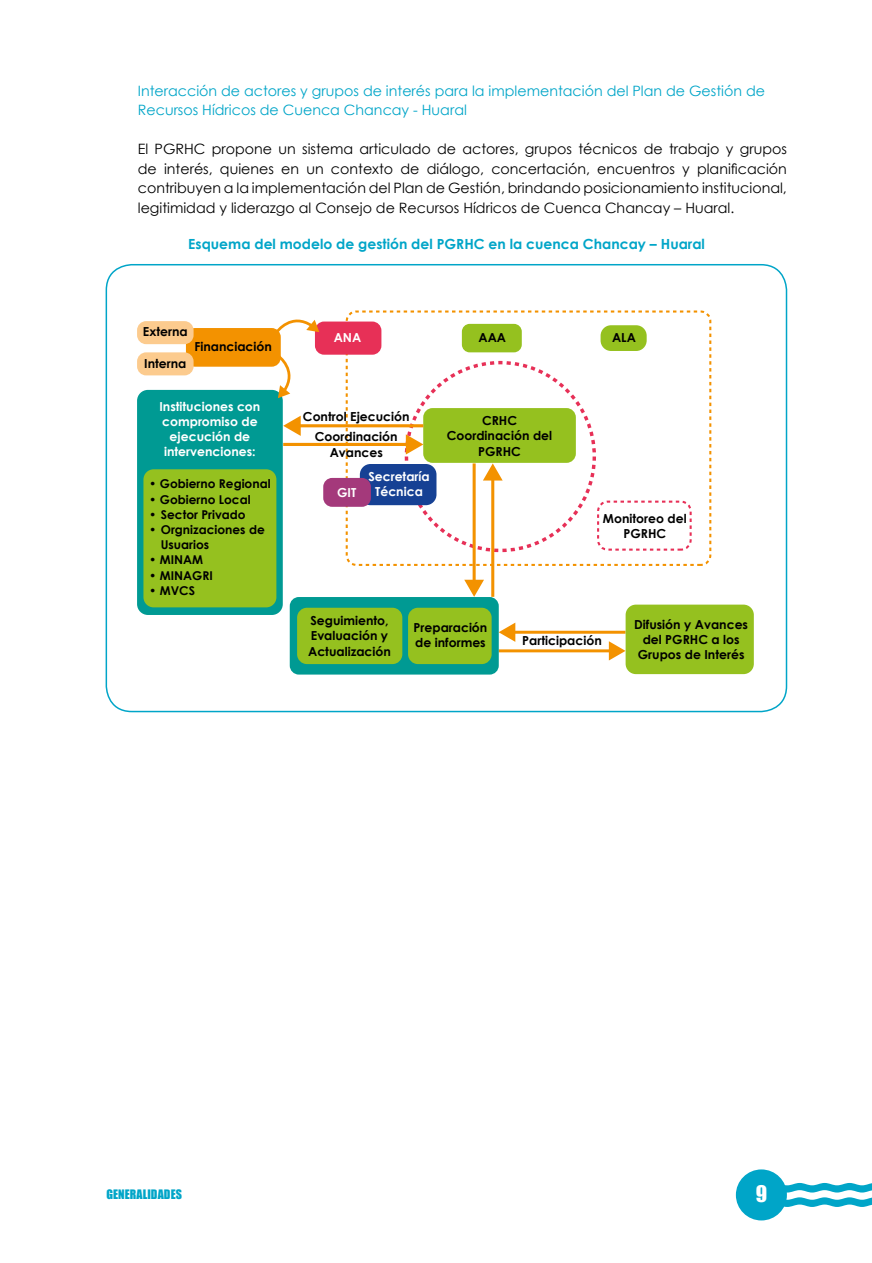
<style>
.page{position:relative;width:872px;height:1263px;background:#fff}
.page>*{position:absolute;margin:0;border:0;box-sizing:border-box;transform-origin:0 0}
.t1{font:21px "Impact";color:#fff}
.t2{font:14.25px/19.5px "Century Gothic";color:#000;text-align:justify}
.t3{font:14.25px/19.5px "Century Gothic";color:#00a5c8}
.t4{font:700 13.95px "Century Gothic";color:#00a5c8}
.t5{font:700 12.45px/15.1px "Century Gothic";color:#000;text-align:center}
.t6{font:700 12.45px/15.1px "Century Gothic";color:#fff;text-align:center}
.t7{font:700 12.15px/15.1px "Century Gothic";color:#000}
.t8{font:12px "Impact";letter-spacing:.01em;color:#00a5c8}
</style>
<div class="page">
<svg style="left:784px;top:1183px;width:88px;height:24px"></svg>
<div style="left:736px;top:1169px;width:51px;height:51px;background:#00a5c8;border-radius:50%"></div>
<div style="left:137px;top:390px;width:146px;height:225px;background:#009a93;border-radius:11px"></div>
<div style="left:143px;top:469px;width:133px;height:138px;background:#95c11f;border-radius:10px"></div>
<div style="left:186px;top:328px;width:95px;height:39px;background:#f39200;border-radius:9px"></div>
<div style="left:137px;top:321px;width:57px;height:23px;background:#fccb8e;border-radius:9px"></div>
<div style="left:137px;top:352px;width:57px;height:23px;background:#fccb8e;border-radius:9px"></div>
<div style="left:462px;top:324px;width:60px;height:28px;background:#95c11f;border-radius:8px"></div>
<div style="left:600px;top:325px;width:46px;height:26px;background:#95c11f;border-radius:10px"></div>
<svg style="left:275px;top:353px;width:16px;height:45px"></svg>
<hr style="left:512px;top:631px;width:113px;height:3px;background:#f39200">
<svg style="left:499px;top:623px;width:16px;height:19px"></svg>
<hr style="left:498px;top:649px;width:113px;height:3px;background:#f39200">
<svg style="left:609px;top:641px;width:16px;height:19px"></svg>
<div style="left:290px;top:597px;width:209px;height:77px;background:#009a93;border-radius:9px"></div>
<div style="left:297px;top:608px;width:105px;height:56px;background:#95c11f;border-radius:10px"></div>
<div style="left:408px;top:608px;width:83px;height:56px;background:#95c11f;border-radius:10px"></div>
<div style="left:625px;top:605px;width:129px;height:69px;background:#95c11f;border-radius:10px"></div>
<div style="left:423px;top:408px;width:153px;height:55px;background:#95c11f;border-radius:9px"></div>
<hr style="left:298px;top:424px;width:125px;height:3px;background:#f39200">
<svg style="left:283px;top:416px;width:18px;height:20px"></svg>
<hr style="left:283px;top:443px;width:126px;height:3px;background:#f39200">
<svg style="left:406px;top:434px;width:17px;height:21px"></svg>
<hr style="left:491px;top:478px;width:3px;height:119px;background:#f39200">
<svg style="left:483px;top:463px;width:19px;height:17px"></svg>
<hr style="left:472px;top:463px;width:3px;height:120px;background:#f39200">
<svg style="left:464px;top:580px;width:20px;height:17px"></svg>
<div style="left:597px;top:501px;width:94px;height:50px;border:2px dashed #e73057;border-radius:10px"></div>
<div style="left:346px;top:310px;width:365px;height:256px;border:2px dashed #f39200;border-radius:10px"></div>
<div style="left:315px;top:322px;width:66px;height:33px;background:#e73057;border-radius:9px"></div>
<svg style="left:274px;top:319px;width:45px;height:16px"></svg>
<div style="left:360px;top:464px;width:76px;height:41px;background:#164194;border-radius:11px"></div>
<div style="left:323px;top:478px;width:48px;height:29px;background:#a4397b;border-radius:9px"></div>
<div style="left:106px;top:264px;width:681px;height:448px;border:2px solid #00a5c8;border-radius:26px"></div>
<p class="t3" style="left:138px;top:81px;width:628px">Interacción de actores y grupos de interés para la implementación del Plan de Gestión de<br>Recursos Hídricos de Cuenca Chancay - Huaral</p>
<p class="t2" style="left:138px;top:139px;width:650px">El PGRHC propone un sistema articulado de actores, grupos técnicos de trabajo y grupos de interés, quienes en un contexto de diálogo, concertación, encuentros y planificación contribuyen a la implementación del Plan de Gestión, brindando posicionamiento institucional, legitimidad y liderazgo al Consejo de Recursos Hídricos de Cuenca Chancay – Huaral.</p>
<p class="t4" style="left:188px;top:234px;width:518px">Esquema del modelo de gestión del PGRHC en la cuenca Chancay – Huaral</p>
<p class="t5" style="left:143px;top:324px;width:46px">Externa</p>
<p class="t5" style="left:144px;top:355px;width:44px">Interna</p>
<p class="t5" style="left:194px;top:338px;width:79px">Financiación</p>
<p class="t6" style="left:159px;top:398px;width:102px">Instituciones con compromiso de ejecución de intervenciones:</p>
<p class="t7" style="left:149px;top:476px;width:123px">• Gobierno Regional</p>
<p class="t7" style="left:149px;top:491px;width:103px">• Gobierno Local</p>
<p class="t7" style="left:149px;top:506px;width:98px">• Sector Privado</p>
<p class="t7" style="left:161px;top:521px;width:105px;text-indent:-12px">• Orgnizaciones de<br>Usuarios</p>
<p class="t7" style="left:149px;top:552px;width:55px">• MINAM</p>
<p class="t7" style="left:149px;top:567px;width:65px">• MINAGRI</p>
<p class="t7" style="left:149px;top:582px;width:47px">• MVCS</p>
<p class="t6" style="left:334px;top:330px;width:29px">ANA</p>
<p class="t5" style="left:478px;top:330px;width:29px">AAA</p>
<p class="t5" style="left:612px;top:330px;width:25px">ALA</p>
<p class="t5" style="left:303px;top:407px;width:108px;line-height:19px">Control Ejecución<br>Coordinación</p>
<p class="t5" style="left:330px;top:444px;width:55px">Avances</p>
<p class="t6" style="left:368px;top:468px;width:63px">Secretaría</p>
<p class="t6" style="left:337px;top:484px;width:21px">GIT</p>
<p class="t6" style="left:375px;top:483px;width:49px">Técnica</p>
<p class="t5" style="left:447px;top:412px;width:107px">CRHC<br>Coordinación del<br>PGRHC</p>
<p class="t5" style="left:603px;top:510px;width:85px">Monitoreo del<br>PGRHC</p>
<p class="t5" style="left:308px;top:612px;width:84px;text-align:left">Seguimiento,<br>Evaluación y<br>Actualización</p>
<p class="t5" style="left:413px;top:620px;width:75px;text-align:left">Preparación de informes</p>
<p class="t5" style="left:634px;top:616px;width:115px">Difusión y Avances del PGRHC a los<br>Grupos de Interés</p>
<p class="t5" style="left:522px;top:633px;width:81px">Participación</p>
<p class="t8" style="left:106px;top:1185px;width:77px">GENERALIDADES</p>
<h1 class="t1" style="left:755px;top:1177px;width:13px">9</h1>
</div>
